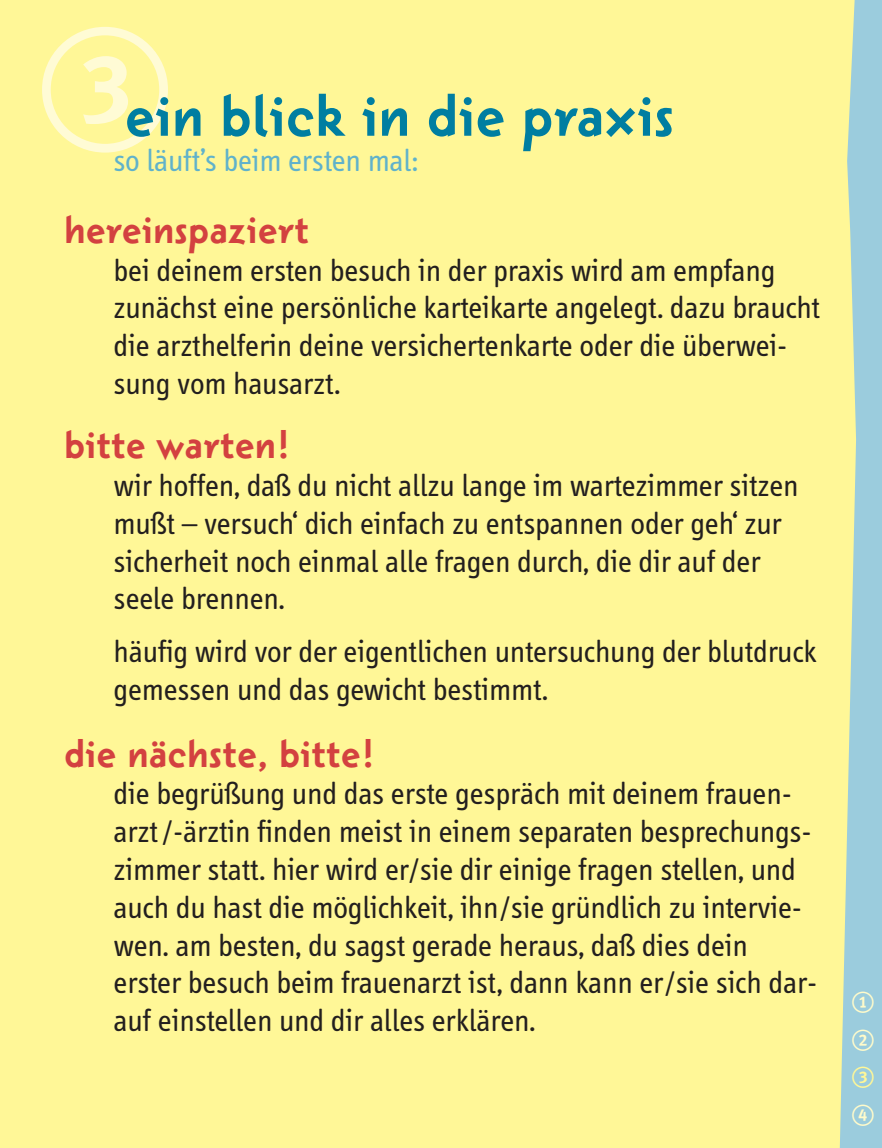
<style>
.page{position:relative;width:882px;height:1148px;background:#fff}
.page>*{position:absolute;margin:0;border:0;box-sizing:border-box;transform-origin:0 0}
.t1{font:700 63px "Instanter";color:#007ea1}
.t2{font:700 42px "Instanter";color:#d34140}
.t3{font:31.5px/37.8px "Info";color:#231f1f}
.t4{font:31.5px "Info";color:#60b2cb}
</style>
<div class="page">
<div style="left:1px;top:0;width:881px;height:1148px;background:#fff797"></div>
<svg style="left:839px;top:0;width:43px;height:1148px;fill:#9bccdd"></svg>
<svg style="left:852px;top:991px;width:22px;height:22px"></svg>
<svg style="left:852px;top:1029px;width:22px;height:21px"></svg>
<svg style="left:852px;top:1067px;width:22px;height:21px"></svg>
<svg style="left:852px;top:1105px;width:22px;height:21px"></svg>
<p class="t4" style="left:25px;top:149px;width:394px"><sup>✓</sup>so läuft’s beim ersten mal:</p>
<h1 class="t1" style="left:125px;top:91px;width:551px">ein blick in die praxis</h1>
<h2 class="t2" style="left:64px;top:213px;width:247px">hereinspaziert</h2>
<p class="t3" style="left:114px;top:254px;width:708px">bei deinem ersten besuch in der praxis wird am empfang zunächst eine persönliche karteikarte angelegt. dazu braucht die arzthelferin deine versichertenkarte oder die überwei&shy;sung vom hausarzt.</p>
<h2 class="t2" style="left:64px;top:428px;width:227px">bitte warten!</h2>
<p class="t3" style="left:114px;top:469px;width:686px">wir hoffen, daß du nicht allzu lange im wartezimmer sitzen mußt – versuch‘ dich einfach zu entspannen oder geh‘ zur sicherheit noch einmal alle fragen durch, die dir auf der seele brennen.</p>
<p class="t3" style="left:114px;top:636px;width:705px">häufig wird vor der eigentlichen untersuchung der blutdruck gemessen und das gewicht bestimmt.</p>
<h2 class="t2" style="left:64px;top:737px;width:312px">die nächste, bitte!</h2>
<p class="t3" style="left:114px;top:778px;width:705px">die begrüßung und das erste gespräch mit deinem frauen&shy;arzt /-ärztin finden meist in einem separaten besprechungs&shy;zimmer statt. hier wird er/sie dir einige fragen stellen, und auch du hast die möglichkeit, ihn/sie gründlich zu intervie&shy;wen. am besten, du sagst gerade heraus, daß dies dein erster besuch beim frauenarzt ist, dann kann er/sie sich dar&shy;auf einstellen und dir alles erklären.</p>
</div>
